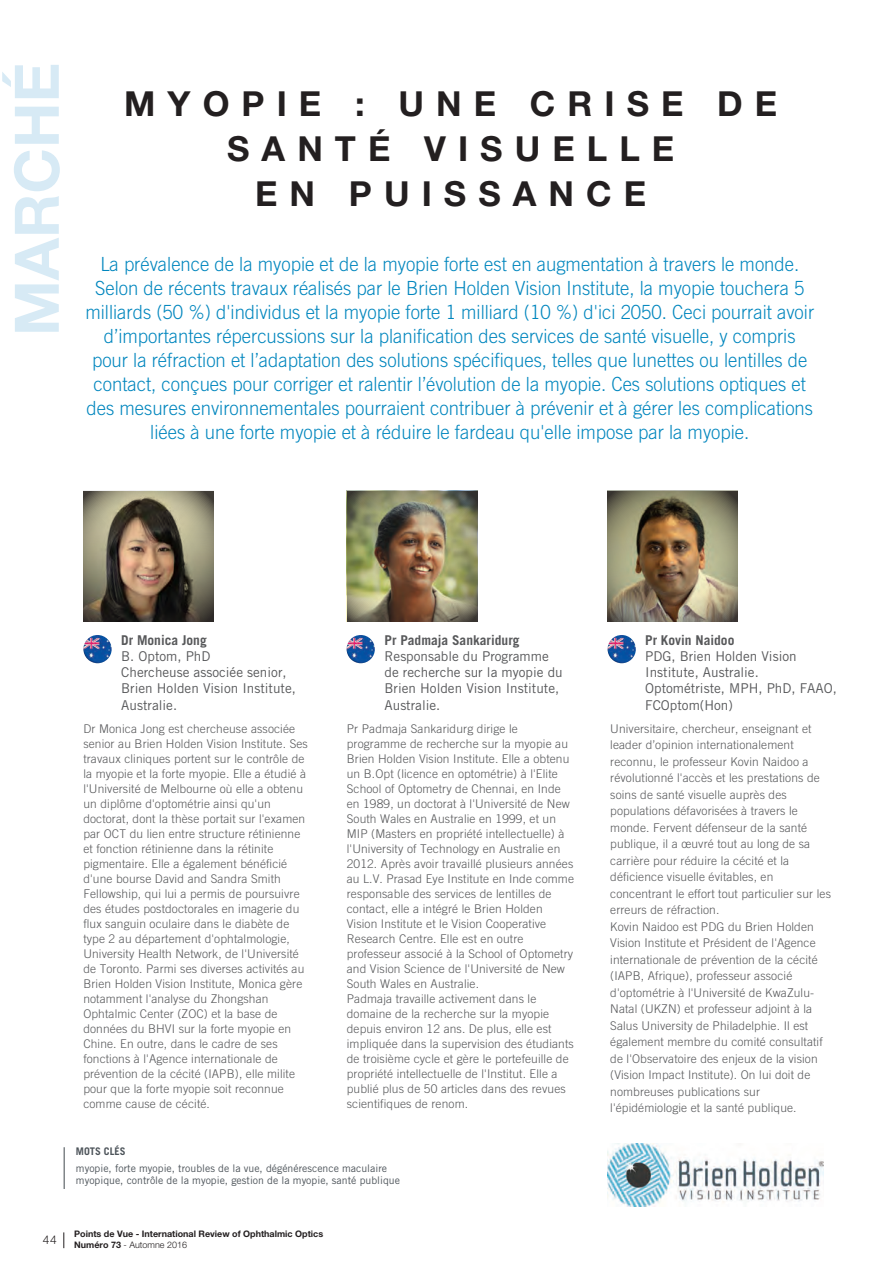
<style>
.page{position:relative;width:895px;height:1263px;background:#fff}
.page>*{position:absolute;margin:0;border:0;box-sizing:border-box;transform-origin:0 0}
.t1{font:700 61.5px "Helvetica Neue LT Std";color:#d7eaf5}
._01_titre{font:700 34.5px/45px "Helvetica Neue LT Std";letter-spacing:.35em;color:#231f20;text-align:center}
._02_chapo{font:300 19.5px/24px "Trade Gothic LT Std";color:#0086be;text-align:center;scale:.95 1}
.t2{font:13.5px/16.2px "Trade Gothic LT Std";color:#57585a}
.t3{font:700 13.5px "Trade Gothic LT Std";color:#57585a}
._08_texte_bio{font:300 12px/15px "Trade Gothic LT Std";letter-spacing:.01em;color:#57585a}
.t4{font:300 12px "Helvetica Neue LT Std";color:#231f20}
._07_texte_references{font:10.5px/12.6px "Trade Gothic LT Std";color:#4d545a}
.t5{font:700 10.5px "Trade Gothic LT Std";color:#4d545a}
.t6{font:700 9px/10.8px "Helvetica Neue LT Std";color:#231f20}
.s1{font-weight:300}
</style>
<div class="page">
<svg style="left:64px;top:1232px;width:1px;height:16px"></svg>
<hr style="left:64px;top:1147px;width:1px;height:41px;background:#41494e">
<img style="left:83px;top:635px;width:29px;height:28px;border-radius:14px">
<img style="left:347px;top:635px;width:28px;height:28px;border-radius:14px">
<img style="left:608px;top:635px;width:28px;height:28px;border-radius:14px">
<svg style="left:83px;top:491px;width:131px;height:130px;background:#766b57"></svg>
<img style="left:347px;top:491px;width:130px;height:130px">
<img style="left:607px;top:491px;width:131px;height:130px">
<img style="left:607px;top:1143px;width:217px;height:63px">
<h1 class="t1" style="left:-1px;top:336px;width:275px;rotate:-90deg">MARCHÉ</h1>
<p class="_01_titre" style="left:124px;top:80px;width:654px">MYOPIE : UNE CRISE DE<br>SANTÉ VISUELLE</p>
<p class="_01_titre" style="left:255px;top:170px;width:392px">EN PUISSANCE</p>
<p class="_02_chapo" style="left:85px;top:251px;width:769px">La prévalence de la myopie et de la myopie forte est en augmentation à travers le monde.<br>Selon de récents travaux réalisés par le Brien Holden Vision Institute, la myopie touchera 5 milliards (50 %) d'individus et la myopie forte 1 milliard (10 %) d'ici 2050. Ceci pourrait avoir d’importantes répercussions sur la planification des services de santé visuelle, y compris pour la réfraction et l’adaptation des solutions spécifiques, telles que lunettes ou lentilles de contact, conçues pour corriger et ralentir l’évolution de la myopie. Ces solutions optiques et des mesures environnementales pourraient contribuer à prévenir et à gérer les complications liées à une forte myopie et à réduire le fardeau qu'elle impose par la myopie.</p>
<p class="t4" style="left:43px;top:1231px;width:15px">44</p>
<p class="t3" style="left:121px;top:631px;width:87px">Dr Monica Jong</p>
<p class="t2" style="left:121px;top:648px;width:91px">B. Optom, PhD</p>
<p class="t2" style="left:121px;top:664px;width:176px">Chercheuse associée senior,<br>Brien Holden Vision Institute,<br>Australie.</p>
<p class="_08_texte_bio" style="left:83px;top:720px;width:226px">Dr Monica Jong est chercheuse associée senior au Brien Holden Vision Institute. Ses travaux cliniques portent sur le contrôle de la myopie et la forte myopie. Elle a étudié à l'Université de Melbourne où elle a obtenu un diplôme d'optométrie ainsi qu'un doctorat, dont la thèse portait sur l'examen par OCT du lien entre structure rétinienne et fonction rétinienne dans la rétinite pigmentaire. Elle a également bénéficié d'une bourse David and Sandra Smith Fellowship, qui lui a permis de poursuivre des études postdoctorales en imagerie du flux sanguin oculaire dans le diabète de type 2 au département d'ophtalmologie, University Health Network, de l'Université de Toronto. Parmi ses diverses activités au Brien Holden Vision Institute, Monica gère notamment l'analyse du Zhongshan Ophtalmic Center (ZOC) et la base de données du BHVI sur la forte myopie en Chine. En outre, dans le cadre de ses fonctions à l'Agence internationale de prévention de la cécité (IAPB), elle milite pour que la forte myopie soit reconnue comme cause de cécité.</p>
<p class="t3" style="left:385px;top:631px;width:137px">Pr Padmaja Sankaridurg</p>
<p class="t2" style="left:385px;top:648px;width:180px">Responsable du Programme de recherche sur la myopie du<br>Brien Holden Vision Institute,<br>Australie.</p>
<p class="_08_texte_bio" style="left:347px;top:720px;width:229px">Pr Padmaja Sankaridurg dirige le programme de recherche sur la myopie au Brien Holden Vision Institute. Elle a obtenu un B.Opt (licence en optométrie) à l'Elite School of Optometry de Chennai, en Inde en 1989, un doctorat à l'Université de New South Wales en Australie en 1999, et un MIP (Masters en propriété intellectuelle) à l'University of Technology en Australie en 2012. Après avoir travaillé plusieurs années au L.V. Prasad Eye Institute en Inde comme responsable des services de lentilles de contact, elle a intégré le Brien Holden Vision Institute et le Vision Cooperative Research Centre. Elle est en outre professeur associé à la School of Optometry and Vision Science de l'Université de New South Wales en Australie.</p>
<p class="_08_texte_bio" style="left:347px;top:990px;width:229px">Padmaja travaille activement dans le domaine de la recherche sur la myopie depuis environ 12 ans. De plus, elle est impliquée dans la supervision des étudiants de troisième cycle et gère le portefeuille de propriété intellectuelle de l'Institut. Elle a publié plus de 50 articles dans des revues scientifiques de renom.</p>
<p class="t5" style="left:76px;top:1144px;width:51px">MOTS CLÉS</p>
<p class="_07_texte_references" style="left:76px;top:1161px;width:326px">myopie, forte myopie, troubles de la vue, dégénérescence maculaire myopique, contrôle de la myopie, gestion de la myopie, santé publique</p>
<p class="t6" style="left:74px;top:1228px;width:250px">Points de Vue - International Review of Ophthalmic Optics<br>Numéro 73 <span class="s1">- Automne 2016</span></p>
<p class="t3" style="left:645px;top:631px;width:91px">Pr Kovin Naidoo</p>
<p class="t2" style="left:645px;top:648px;width:193px">PDG, Brien Holden Vision<br>Institute, Australie.<br>Optométriste, MPH, PhD, FAAO,<br>FCOptom(Hon)</p>
<p class="_08_texte_bio" style="left:610px;top:720px;width:222px;line-height:16.5px">Universitaire, chercheur, enseignant et leader d’opinion internationalement reconnu, le professeur Kovin Naidoo a révolutionné l'accès et les prestations de soins de santé visuelle auprès des populations défavorisées à travers le monde. Fervent défenseur de la santé publique, il a œuvré tout au long de sa carrière pour réduire la cécité et la déficience visuelle évitables, en concentrant le effort tout particulier sur les erreurs de réfraction.</p>
<p class="_08_texte_bio" style="left:610px;top:918px;width:214px;line-height:16.5px">Kovin Naidoo est PDG du Brien Holden Vision Institute et Président de l'Agence internationale de prévention de la cécité (IAPB, Afrique), professeur associé d'optométrie à l'Université de KwaZulu-Natal (UKZN) et professeur adjoint à la Salus University de Philadelphie. Il est également membre du comité consultatif de l'Observatoire des enjeux de la vision (Vision Impact Institute). On lui doit de nombreuses publications sur l'épidémiologie et la santé publique.</p>
</div>
